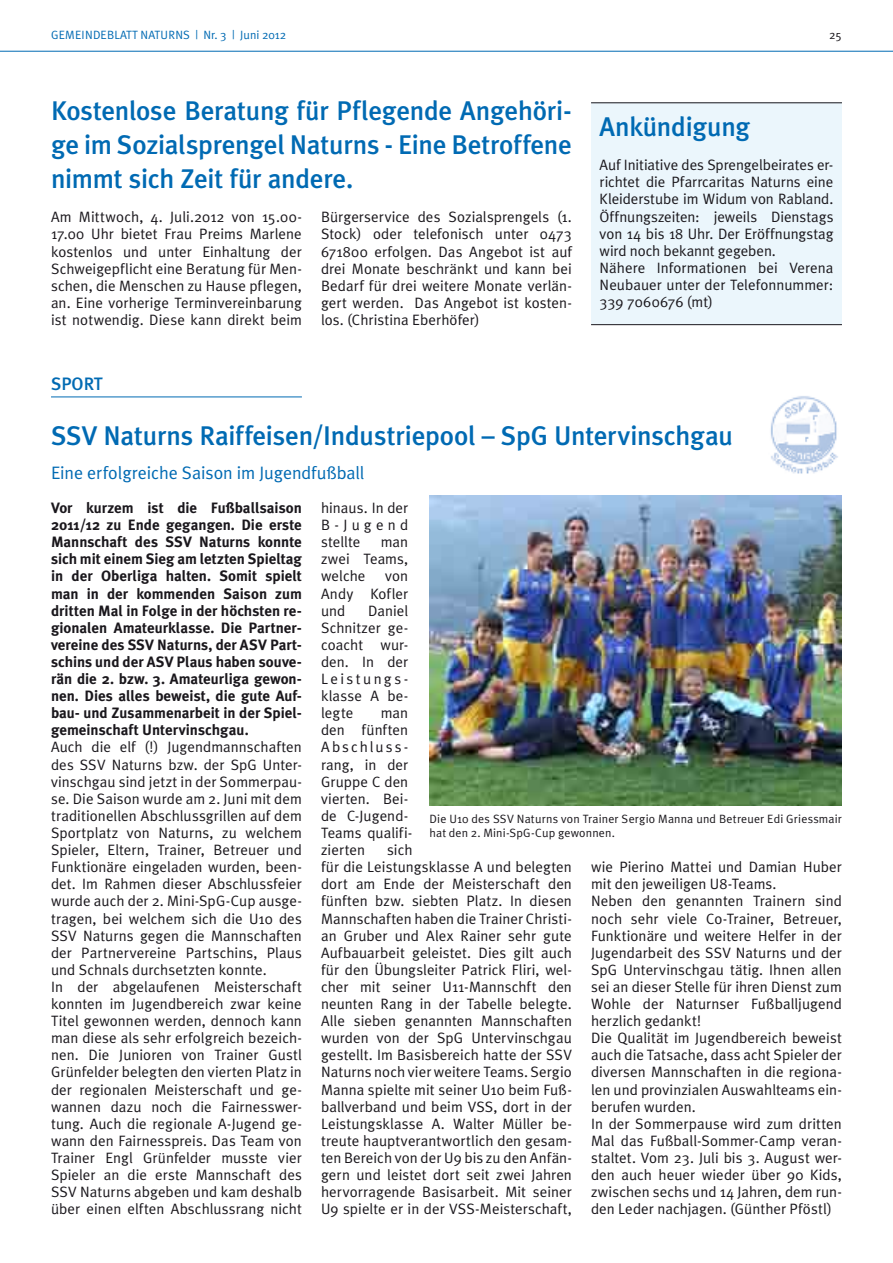
<style>
.page{position:relative;width:893px;height:1263px;background:#fff}
.page>*{position:absolute;margin:0;border:0;box-sizing:border-box;transform-origin:0 0}
.t1{font:500 27px/34.2px "Meta Plus";letter-spacing:-.01em;color:#006ab3;text-align:justify}
.t2{font:18px "Meta Plus Normal";letter-spacing:-.005em;color:#006ab3}
.t3{font:500 18px "Meta Plus";color:#006ab3}
.t4{font:15px/17.1px "Meta Plus Normal";letter-spacing:.005em;color:#1a171c;text-align:justify}
.t5{font:700 15px/17.1px "Meta Plus";color:#1a171c;text-align:justify}
.t6{font:12px/13.5px "Meta Plus Normal";letter-spacing:.015em;color:#1a171c}
.t7{font:12px "Meta Plus Normal";letter-spacing:.01em;color:#006ab3}
</style>
<div class="page">
<hr style="left:0;top:51px;width:893px;height:1px;background:#006ab3">
<div style="left:591px;top:103px;width:251px;height:222px;background:#ebf6fc"></div>
<hr style="left:591px;top:103px;width:251px;height:1px;background:#1a171c">
<hr style="left:591px;top:324px;width:251px;height:1px;background:#1a171c">
<img style="left:770px;top:396px;width:68px;height:78px">
<hr style="left:51px;top:397px;width:251px;height:1px;background:#006ab3">
<img style="left:429px;top:496px;width:413px;height:309px">
<p class="t7" style="left:51px;top:28px;width:237px">GEMEINDEBLATT NATURNS | Nr. 3 | Juni 2012</p>
<p class="t6" style="left:829px;top:28px;width:14px">25</p>
<h1 class="t1" style="left:51px;top:93px;width:522px">Kostenlose Beratung für Pflegende Angehöri&shy;ge im Sozialsprengel Naturns - Eine Betroffene nimmt sich Zeit für andere.</h1>
<p class="t4" style="left:51px;top:208px;width:252px">Am Mittwoch, 4. Juli.2012 von 15.00- 17.00 Uhr bietet Frau Preims Marlene kostenlos und unter Einhaltung der Schweigepflicht eine Beratung für Men&shy;schen, die Menschen zu Hause pflegen, an. Eine vorherige Terminvereinbarung ist notwendig. Diese kann direkt beim</p>
<p class="t4" style="left:321px;top:208px;width:252px">Bürgerservice des Sozialsprengels (1.<br>Stock) oder telefonisch unter 0473<br>671800 erfolgen. Das Angebot ist auf drei Monate beschränkt und kann bei Bedarf für drei weitere Monate verlän&shy;gert werden. Das Angebot ist kosten&shy;los. (Christina Eberhöfer)</p>
<p class="t3" style="left:51px;top:374px;width:22px">Sport</p>
<h1 class="t1" style="left:600px;top:109px;width:152px">Ankündigung</h1>
<p class="t4" style="left:600px;top:156px;width:235px;text-align:left">Auf Initiative des Sprengelbeirates er&shy;richtet die Pfarrcaritas Naturns eine Kleiderstube im Widum von Rabland.<br>Öffnungszeiten: jeweils Dienstags von 14 bis 18 Uhr. Der Eröffnungstag wird noch bekannt gegeben.<br>Nähere Informationen bei Verena Neubauer unter der Telefonnummer:<br>339 7060676 (mt)</p>
<h1 class="t1" style="left:51px;top:418px;width:684px">SSV Naturns Raiffeisen/Industriepool – SpG Untervinschgau</h1>
<p class="t2" style="left:51px;top:462px;width:315px">Eine erfolgreiche Saison im Jugendfußball</p>
<p class="t5" style="left:51px;top:499px;width:252px">Vor kurzem ist die Fußballsaison 2011/12 zu Ende gegangen. Die erste Mannschaft des SSV Naturns konnte sich mit einem Sieg am letzten Spieltag in der Oberliga halten. Somit spielt man in der kommenden Saison zum dritten Mal in Folge in der höchsten re&shy;gionalen Amateurklasse. Die Partner&shy;vereine des SSV Naturns, der ASV Part&shy;schins und der ASV Plaus haben souve&shy;rän die 2. bzw. 3. Amateurliga gewon&shy;nen. Dies alles beweist, die gute Auf&shy;bau- und Zusammenarbeit in der Spiel&shy;gemeinschaft Untervinschgau.</p>
<p class="t4" style="left:51px;top:738px;width:252px;text-align:left">Auch die elf (!) Jugendmannschaften des SSV Naturns bzw. der SpG Unter&shy;vinschgau sind jetzt in der Sommerpau&shy;se. Die Saison wurde am 2. Juni mit dem traditionellen Abschlussgrillen auf dem Sportplatz von Naturns, zu welchem Spieler, Eltern, Trainer, Betreuer und Funktionäre eingeladen wurden, been&shy;det. Im Rahmen dieser Abschlussfeier wurde auch der 2. Mini-SpG-Cup ausge&shy;tragen, bei welchem sich die U10 des SSV Naturns gegen die Mannschaften der Partnervereine Partschins, Plaus und Schnals durchsetzten konnte.<br>In der abgelaufenen Meisterschaft konnten im Jugendbereich zwar keine Titel gewonnen werden, dennoch kann man diese als sehr erfolgreich bezeich&shy;nen. Die Junioren von Trainer Gustl Grünfelder belegten den vierten Platz in der regionalen Meisterschaft und ge&shy;wannen dazu noch die Fairnesswer&shy;tung. Auch die regionale A-Jugend ge&shy;wann den Fairnesspreis. Das Team von Trainer Engl Grünfelder musste vier Spieler an die erste Mannschaft des SSV Naturns abgeben und kam deshalb über einen elften Abschlussrang nicht</p>
<p class="t4" style="left:321px;top:499px;width:89px">hinaus. In der B-Jugend stellte</p>
<p class="t4" style="left:321px;top:533px;width:89px;text-indent:60px">man zwei Teams, welche</p>
<p class="t4" style="left:321px;top:567px;width:89px;text-indent:64px">von Andy Kofler und</p>
<p class="t4" style="left:321px;top:602px;width:89px;text-indent:47px">Daniel Schnitzer ge&shy;coacht wur&shy;den. In der Leistungs&shy;klasse A be&shy;legte</p>
<p class="t4" style="left:321px;top:704px;width:93px;text-align:left;text-indent:60px">man den fünften<br>Abschluss&shy;rang, in der<br>Gruppe C den vierten. Bei&shy;de C-Jugend-<br>Teams qualifi&shy;zierten</p>
<p class="t6" style="left:429px;top:812px;width:414px">Die U10 des SSV Naturns von Trainer Sergio Manna und Betreuer Edi Griessmair hat den 2. Mini-SpG-Cup gewonnen.</p>
<p class="t4" style="left:321px;top:841px;width:252px;text-align:left;text-indent:66px">sich<br>für die Leistungsklasse A und belegten dort am Ende der Meisterschaft den fünften bzw. siebten Platz. In diesen Mannschaften haben die Trainer Christi&shy;an Gruber und Alex Rainer sehr gute Aufbauarbeit geleistet. Dies gilt auch für den Übungsleiter Patrick Fliri, wel&shy;cher mit seiner U11-Mannschft den neunten Rang in der Tabelle belegte.<br>Alle sieben genannten Mannschaften wurden von der SpG Untervinschgau gestellt. Im Basisbereich hatte der SSV Naturns noch vier weitere Teams. Sergio Manna spielte mit seiner U10 beim Fuß&shy;ballverband und beim VSS, dort in der Leistungsklasse A. Walter Müller be&shy;treute hauptverantwortlich den gesam&shy;ten Bereich von der U9 bis zu den Anfän&shy;gern und leistet dort seit zwei Jahren hervorragende Basisarbeit. Mit seiner U9 spielte er in der VSS-Meisterschaft,</p>
<p class="t4" style="left:591px;top:858px;width:252px;text-align:left">wie Pierino Mattei und Damian Huber mit den jeweiligen U8-Teams.<br>Neben den genannten Trainern sind noch sehr viele Co-Trainer, Betreuer, Funktionäre und weitere Helfer in der Jugendarbeit des SSV Naturns und der SpG Untervinschgau tätig. Ihnen allen sei an dieser Stelle für ihren Dienst zum Wohle der Naturnser Fußballjugend herzlich gedankt!<br>Die Qualität im Jugendbereich beweist auch die Tatsache, dass acht Spieler der diversen Mannschaften in die regiona&shy;len und provinzialen Auswahlteams ein&shy;berufen wurden.<br>In der Sommerpause wird zum dritten Mal das Fußball-Sommer-Camp veran&shy;staltet. Vom 23. Juli bis 3. August wer&shy;den auch heuer wieder über 90 Kids, zwischen sechs und 14 Jahren, dem run&shy;den Leder nachjagen. (Günther Pföstl)</p>
</div>
